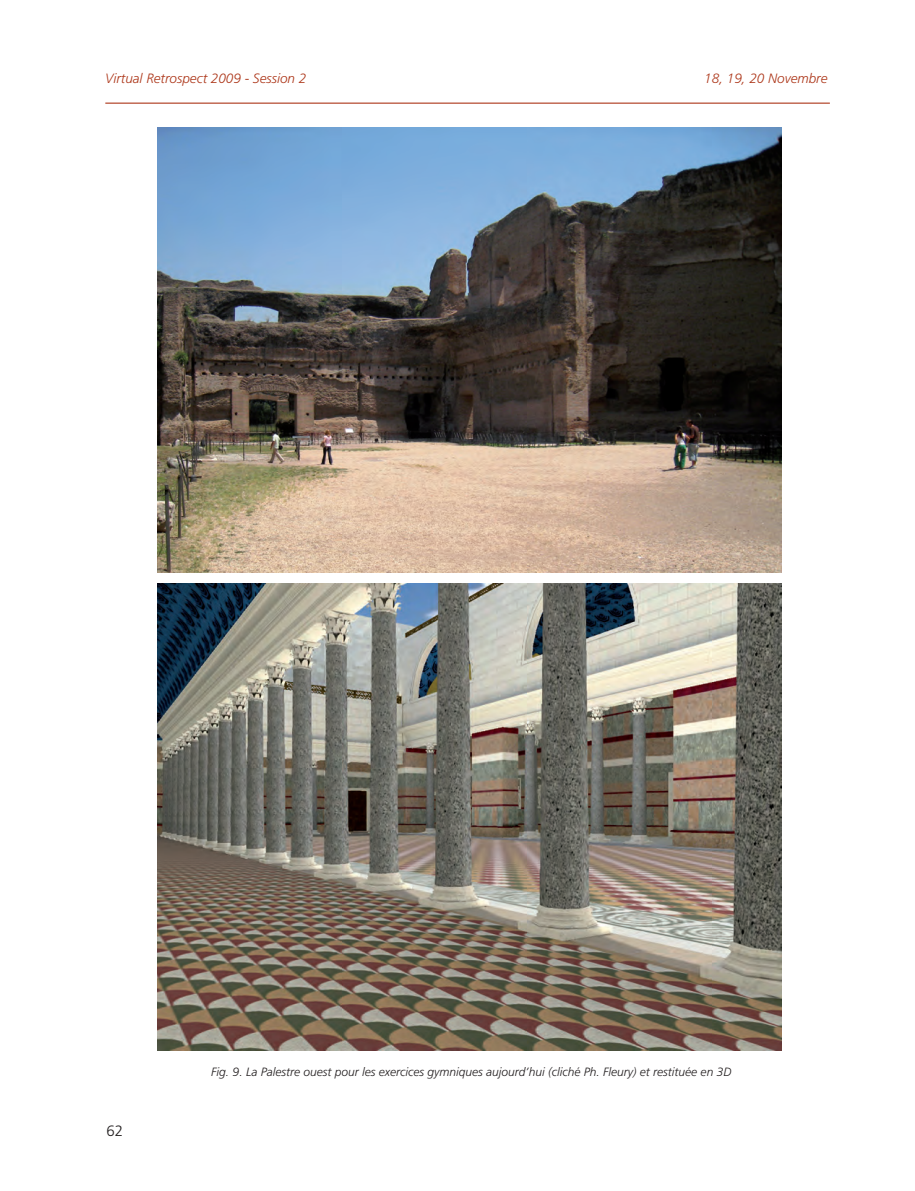
<style>
.page{position:relative;width:915px;height:1191px;background:#fff}
.page>*{position:absolute;margin:0;border:0;box-sizing:border-box;transform-origin:0 0}
.t1{font:300 15px "Frutiger";color:#231f20}
.t2{font:italic 300 13.5px "Frutiger";color:#ad371a}
.t3{font:italic 300 12px "Frutiger";color:#231f20}
</style>
<div class="page">
<hr style="left:105px;top:103px;width:724px;height:1px;background:#ad371a">
<img style="left:158px;top:128px;width:623px;height:445px">
<img style="left:158px;top:583px;width:623px;height:467px">
<p class="t2" style="left:105px;top:70px;width:202px">Virtual Retrospect 2009 - Session 2</p>
<p class="t2" style="left:704px;top:70px;width:125px">18, 19, 20 Novembre</p>
<p class="t1" style="left:106px;top:1122px;width:18px">62</p>
<p class="t3" style="left:211px;top:1064px;width:521px">Fig. 9. La Palestre ouest pour les exercices gymniques aujourd’hui (cliché Ph. Fleury) et restituée en 3D</p>
</div>
